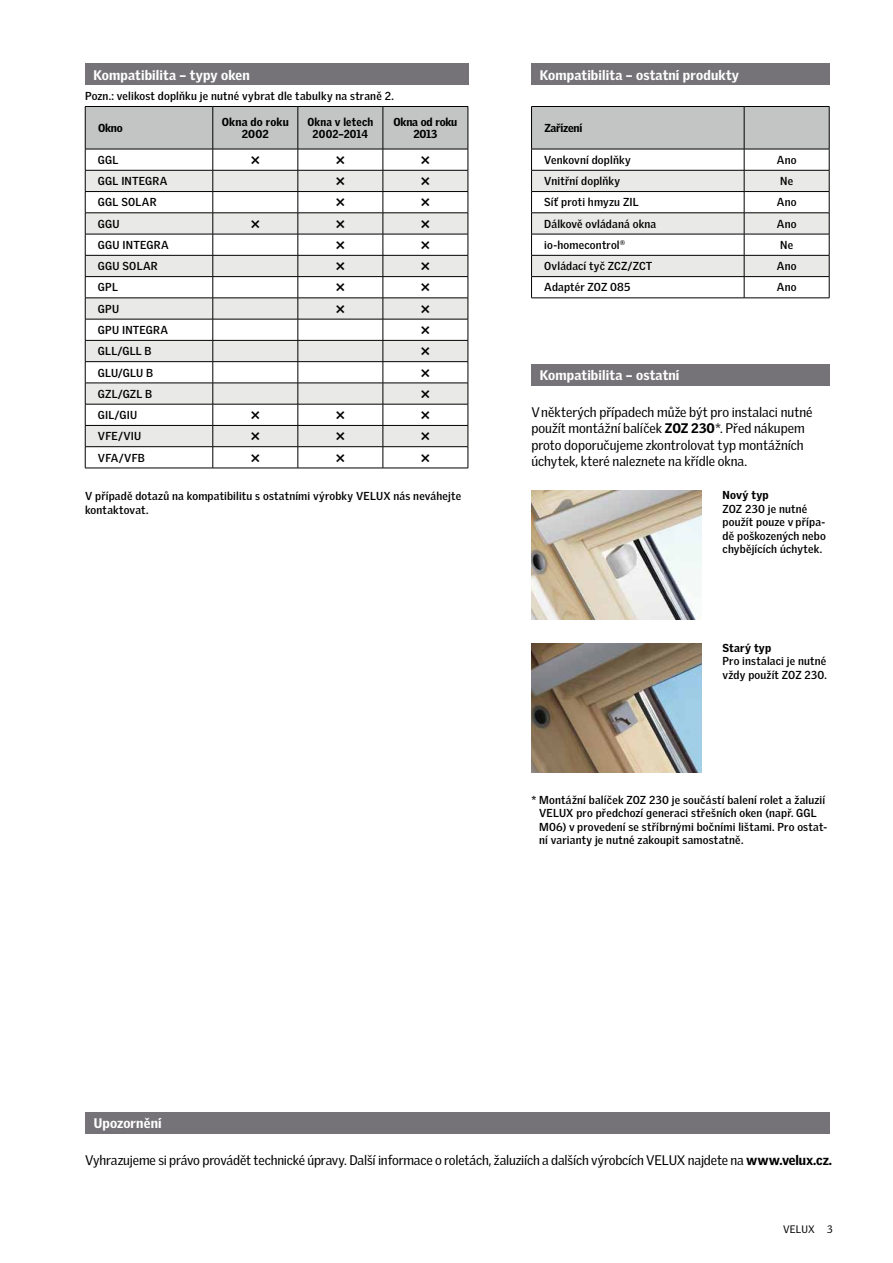
<style>
.page{position:relative;width:893px;height:1263px;background:#fff}
.page>*{position:absolute;margin:0;border:0;box-sizing:border-box;transform-origin:0 0}
.t1{font:700 16.5px "Velux Gothic";color:#000}
.t2{font:13.5px/16.5px "Velux Gothic";letter-spacing:-.005em;color:#000}
.t3{font:900 13.5px "Velux Gothic";letter-spacing:.01em;color:#fff}
.t4{font:700 11.25px/13.5px "Velux Gothic";letter-spacing:.015em;color:#000}
.t5{font:900 11.25px/12px "Velux Gothic";letter-spacing:.015em;color:#000;text-align:center}
.t6{font:900 11.25px/12px "Velux Gothic";letter-spacing:-.02em;color:#000;text-align:center}
.t7{font:900 11.25px/12px "Velux Gothic";letter-spacing:.015em;color:#000;text-align:center;scale:.95 1}
.t8{font:10.5px "Velux Gothic";letter-spacing:.015em;color:#000}
.s1{font-weight:900}
</style>
<div class="page">
<div style="left:85px;top:1112px;width:744px;height:22px;background:#757377"></div>
<div style="left:85px;top:64px;width:383px;height:21px;background:#757377"></div>
<svg style="left:85px;top:106px;width:384px;height:362px"></svg>
<hr style="left:85px;top:468px;width:128px;height:1px;background:#000">
<hr style="left:213px;top:468px;width:85px;height:1px;background:#000">
<hr style="left:298px;top:468px;width:85px;height:1px;background:#000">
<hr style="left:383px;top:468px;width:85px;height:1px;background:#000">
<div style="left:531px;top:64px;width:298px;height:21px;background:#757377"></div>
<svg style="left:531px;top:106px;width:299px;height:192px"></svg>
<hr style="left:531px;top:298px;width:213px;height:1px;background:#000">
<hr style="left:744px;top:298px;width:85px;height:1px;background:#000">
<div style="left:531px;top:364px;width:298px;height:21px;background:#757377"></div>
<img style="left:531px;top:491px;width:170px;height:129px">
<img style="left:531px;top:643px;width:170px;height:129px">
<p class="t3" style="left:94px;top:66px;width:158px">Kompatibilita – typy oken</p>
<p class="t4" style="left:85px;top:89px;width:310px">Pozn.: velikost doplňku je nutné vybrat dle tabulky na straně 2.</p>
<p class="t5" style="left:98px;top:122px;width:26px">Okno</p>
<p class="t5" style="left:222px;top:116px;width:69px">Okna do roku<br>2002</p>
<p class="t7" style="left:308px;top:116px;width:71px">Okna v letech<br>2002–2014</p>
<p class="t6" style="left:394px;top:116px;width:65px">Okna od roku<br>2013</p>
<p class="t4" style="left:98px;top:153px;width:22px">GGL</p>
<h1 class="t1" style="left:250px;top:150px;width:11px">×</h1>
<h1 class="t1" style="left:335px;top:150px;width:11px">×</h1>
<h1 class="t1" style="left:420px;top:150px;width:11px">×</h1>
<p class="t4" style="left:98px;top:174px;width:71px">GGL INTEGRA</p>
<h1 class="t1" style="left:335px;top:171px;width:11px">×</h1>
<h1 class="t1" style="left:420px;top:171px;width:11px">×</h1>
<p class="t4" style="left:98px;top:196px;width:60px">GGL SOLAR</p>
<h1 class="t1" style="left:335px;top:192px;width:11px">×</h1>
<h1 class="t1" style="left:420px;top:192px;width:11px">×</h1>
<p class="t4" style="left:98px;top:217px;width:23px">GGU</p>
<h1 class="t1" style="left:250px;top:214px;width:11px">×</h1>
<h1 class="t1" style="left:335px;top:214px;width:11px">×</h1>
<h1 class="t1" style="left:420px;top:214px;width:11px">×</h1>
<p class="t4" style="left:98px;top:238px;width:72px">GGU INTEGRA</p>
<h1 class="t1" style="left:335px;top:235px;width:11px">×</h1>
<h1 class="t1" style="left:420px;top:235px;width:11px">×</h1>
<p class="t4" style="left:98px;top:259px;width:61px">GGU SOLAR</p>
<h1 class="t1" style="left:335px;top:256px;width:11px">×</h1>
<h1 class="t1" style="left:420px;top:256px;width:11px">×</h1>
<p class="t4" style="left:98px;top:281px;width:21px">GPL</p>
<h1 class="t1" style="left:335px;top:278px;width:11px">×</h1>
<h1 class="t1" style="left:420px;top:278px;width:11px">×</h1>
<p class="t4" style="left:98px;top:302px;width:23px">GPU</p>
<h1 class="t1" style="left:335px;top:299px;width:11px">×</h1>
<h1 class="t1" style="left:420px;top:299px;width:11px">×</h1>
<p class="t4" style="left:98px;top:323px;width:72px">GPU INTEGRA</p>
<h1 class="t1" style="left:420px;top:320px;width:11px">×</h1>
<p class="t4" style="left:98px;top:344px;width:55px">GLL/GLL B</p>
<h1 class="t1" style="left:420px;top:341px;width:11px">×</h1>
<p class="t4" style="left:98px;top:366px;width:57px">GLU/GLU B</p>
<h1 class="t1" style="left:420px;top:363px;width:11px">×</h1>
<p class="t4" style="left:98px;top:387px;width:56px">GZL/GZL B</p>
<h1 class="t1" style="left:420px;top:384px;width:11px">×</h1>
<p class="t4" style="left:98px;top:408px;width:41px">GIL/GIU</p>
<h1 class="t1" style="left:250px;top:405px;width:11px">×</h1>
<h1 class="t1" style="left:335px;top:405px;width:11px">×</h1>
<h1 class="t1" style="left:420px;top:405px;width:11px">×</h1>
<p class="t4" style="left:98px;top:429px;width:45px">VFE/VIU</p>
<h1 class="t1" style="left:250px;top:426px;width:11px">×</h1>
<h1 class="t1" style="left:335px;top:426px;width:11px">×</h1>
<h1 class="t1" style="left:420px;top:426px;width:11px">×</h1>
<p class="t4" style="left:98px;top:451px;width:48px">VFA/VFB</p>
<h1 class="t1" style="left:250px;top:448px;width:11px">×</h1>
<h1 class="t1" style="left:335px;top:448px;width:11px">×</h1>
<h1 class="t1" style="left:420px;top:448px;width:11px">×</h1>
<p class="t3" style="left:540px;top:66px;width:201px">Kompatibilita – ostatní produkty</p>
<p class="t6" style="left:544px;top:122px;width:39px">Zařízení</p>
<p class="t4" style="left:544px;top:153px;width:88px">Venkovní doplňky</p>
<p class="t4" style="left:777px;top:153px;width:21px">Ano</p>
<p class="t4" style="left:544px;top:174px;width:77px">Vnitřní doplňky</p>
<p class="t4" style="left:780px;top:174px;width:14px">Ne</p>
<p class="t4" style="left:544px;top:196px;width:96px">Síť proti hmyzu ZIL</p>
<p class="t4" style="left:777px;top:196px;width:21px">Ano</p>
<p class="t4" style="left:544px;top:217px;width:113px">Dálkově ovládaná okna</p>
<p class="t4" style="left:777px;top:217px;width:21px">Ano</p>
<p class="t4" style="left:544px;top:238px;width:82px">io-homecontrol<sup>®</sup></p>
<p class="t4" style="left:780px;top:238px;width:14px">Ne</p>
<p class="t4" style="left:544px;top:259px;width:110px">Ovládací tyč ZCZ/ZCT</p>
<p class="t4" style="left:777px;top:259px;width:21px">Ano</p>
<p class="t4" style="left:544px;top:281px;width:88px">Adaptér ZOZ 085</p>
<p class="t4" style="left:777px;top:281px;width:21px">Ano</p>
<p class="t3" style="left:540px;top:366px;width:141px">Kompatibilita – ostatní</p>
<p class="t2" style="left:531px;top:403px;width:283px">V některých případech může být pro instalaci nutné použít montážní balíček <span class="s1">ZOZ 230</span>*. Před nákupem proto doporučujeme zkontrolovat typ montážních úchytek, které naleznete na křídle okna.</p>
<p class="t4" style="left:85px;top:489px;width:378px">V případě dotazů na kompatibilitu s ostatními výrobky VELUX nás neváhejte kontaktovat.</p>
<p class="t5" style="left:722px;top:489px;width:48px">Nový typ</p>
<p class="t4" style="left:722px;top:502px;width:105px">ZOZ 230 je nutné použít pouze v přípa&shy;dě poškozených nebo chybějících úchytek.</p>
<p class="t5" style="left:722px;top:642px;width:50px">Starý typ</p>
<p class="t4" style="left:722px;top:654px;width:106px">Pro instalaci je nutné vždy použít ZOZ 230.</p>
<p class="t4" style="left:539px;top:793px;width:289px;text-indent:-8px">* Montážní balíček ZOZ 230 je součástí balení rolet a žaluzií VELUX pro předchozí generaci střešních oken (např. GGL M06) v provedení se stříbrnými bočními lištami. Pro ostat&shy;ní varianty je nutné zakoupit samostatně.</p>
<p class="t3" style="left:94px;top:1115px;width:69px">Upozornění</p>
<p class="t2" style="left:85px;top:1152px;width:749px">Vyhrazujeme si právo provádět technické úpravy. Další informace o roletách, žaluziích a dalších výrobcích VELUX najdete na <span class="s1">www.velux.cz.</span></p>
<p class="t8" style="left:783px;top:1223px;width:51px">VELUX 3</p>
</div>
